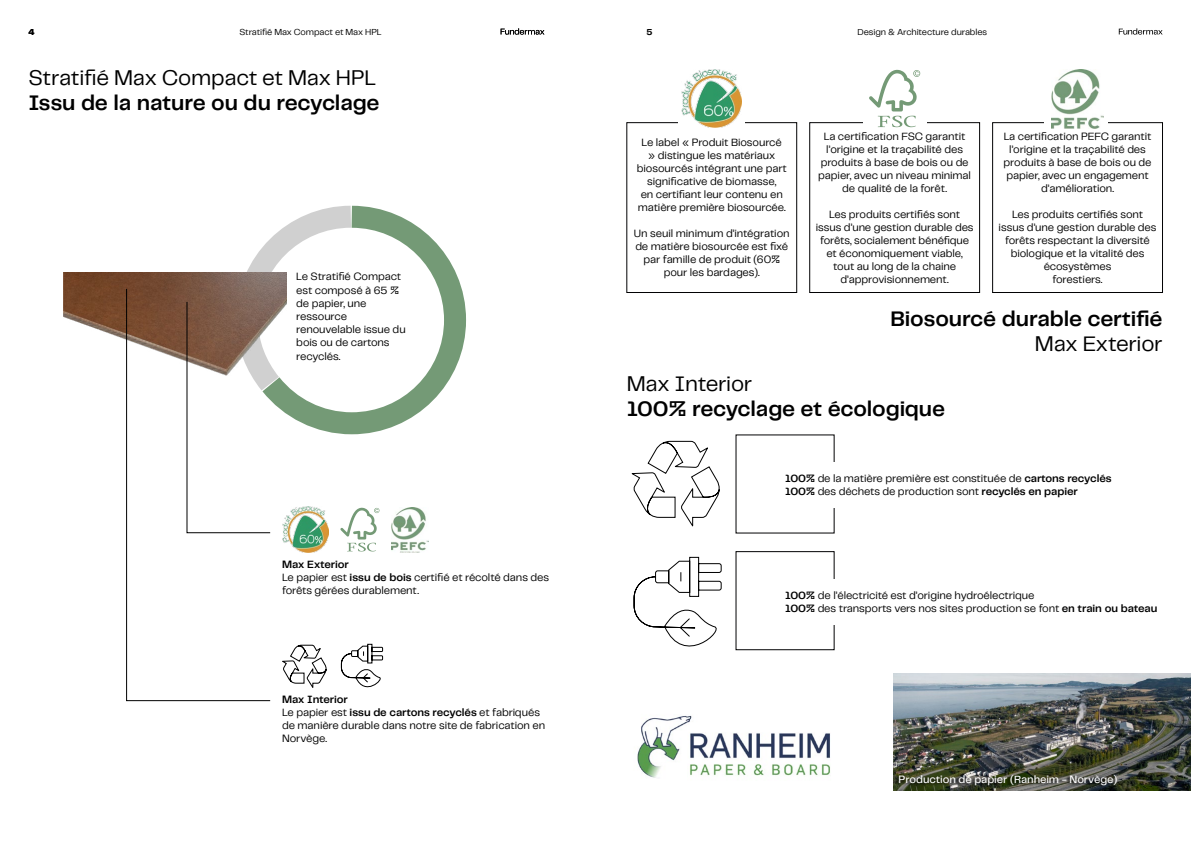
<style>
.page{position:relative;width:1191px;height:842px;background:#fff}
.page>*{position:absolute;margin:0;border:0;box-sizing:border-box;transform-origin:0 0}
.t1{font:600 22px "Telegraf";letter-spacing:-.01em;color:#000}
.t2{font:22px "Telegraf";letter-spacing:-.01em;color:#000}
.t3{font:11px/13px "Telegraf";letter-spacing:-.01em;color:#000;text-align:center}
.t4{font:500 11px "Telegraf";letter-spacing:-.005em;color:#fff}
.t5{font:9px "Telegraf";letter-spacing:-.01em;color:#000}
.t6{font:700 9px "Telegraf";color:#000}
.s1{font-weight:600}
</style>
<div class="page">
<svg style="left:1118px;top:28px;width:44px;height:7px"></svg>
<svg style="left:379px;top:209px;width:87px;height:222px"></svg>
<img style="left:64px;top:273px;width:122px;height:67px">
<svg style="left:500px;top:28px;width:44px;height:7px"></svg>
<svg style="left:126px;top:288px;width:145px;height:413px"></svg>
<img style="left:299px;top:551px;width:19px;height:1px">
<div style="left:626px;top:122px;width:171px;height:171px;border:1px solid #020203"></div>
<div style="left:992px;top:122px;width:170px;height:171px;border:1px solid #020203"></div>
<div style="left:809px;top:122px;width:170px;height:171px;border:1px solid #020203"></div>
<div style="left:735px;top:551px;width:99px;height:99px;border:1px solid #020203"></div>
<div style="left:785px;top:579px;width:377px;height:45px;background:#fff"></div>
<img style="left:637px;top:715px;width:55px;height:63px">
<img style="left:893px;top:674px;width:298px;height:117px">
<div style="left:678px;top:70px;width:67px;height:58px;background:#fff"></div>
<img style="left:682px;top:70px;width:59px;height:58px">
<div style="left:863px;top:70px;width:63px;height:58px;background:#fff"></div>
<svg style="left:869px;top:70px;width:51px;height:57px"></svg>
<div style="left:1044px;top:70px;width:64px;height:58px;background:#fff"></div>
<img style="left:1051px;top:70px;width:52px;height:58px">
<img style="left:391px;top:507px;width:38px;height:45px">
<svg style="left:347px;top:551px;width:28px;height:1px"></svg>
<svg style="left:186px;top:205px;width:193px;height:346px"></svg>
<img style="left:688px;top:725px;width:142px;height:53px">
<svg style="left:893px;top:772px;width:223px;height:16px;background:#434836"></svg>
<svg style="left:282px;top:644px;width:45px;height:44px"></svg>
<svg style="left:631px;top:440px;width:89px;height:87px"></svg>
<svg style="left:340px;top:643px;width:44px;height:45px"></svg>
<svg style="left:633px;top:556px;width:89px;height:91px"></svg>
<p class="t6" style="left:28px;top:26px;width:8px">4</p>
<p class="t5" style="left:239px;top:26px;width:144px">Stratifié Max Compact et Max HPL</p>
<p class="t6" style="left:646px;top:26px;width:7px">5</p>
<p class="t5" style="left:857px;top:26px;width:131px">Design &amp; Architecture durables</p>
<h1 class="t2" style="left:28px;top:63px;width:349px">Stratifié Max Compact et Max HPL</h1>
<h1 class="t1" style="left:28px;top:88px;width:352px">Issu de la nature ou du recyclage</h1>
<p class="t3" style="left:296px;top:270px;width:111px;text-align:left">Le Stratifié Compact est composé à 65 % de papier, une ressource renouvelable issue du bois ou de cartons recyclés.</p>
<p class="t3" style="left:282px;top:557px;width:268px;text-align:left"><span class="s1">Max Exterior<br></span>Le papier est <span class="s1">issu de bois</span> certifié et récolté dans des forêts gérées durablement.</p>
<p class="t3" style="left:282px;top:692px;width:264px;text-align:left"><span class="s1">Max Interior<br></span>Le papier est <span class="s1">issu de cartons recyclés</span> et fabriqués de manière durable dans notre site de fabrication en<br>Norvège.</p>
<p class="t3" style="left:637px;top:136px;width:151px">Le label « Produit Biosourcé » distingue les matériaux biosourcés intégrant une part significative de biomasse,<br>en certifiant leur contenu en matière première biosourcée.</p>
<p class="t3" style="left:634px;top:227px;width:157px">Un seuil minimum d’intégration de matière biosourcée est fixé par famille de produit (60% pour les bardages).</p>
<p class="t3" style="left:818px;top:129px;width:154px">La certification FSC garantit l’origine et la traçabilité des produits à base de bois ou de papier, avec un niveau minimal de qualité de la forêt.</p>
<p class="t3" style="left:815px;top:207px;width:159px">Les produits certifiés sont issus d’une gestion durable des forêts, socialement bénéfique et économiquement viable, tout au long de la chaine d’approvisionnement.</p>
<p class="t3" style="left:1003px;top:129px;width:149px">La certification PEFC garantit l’origine et la traçabilité des produits à base de bois ou de papier, avec un engagement d’amélioration.</p>
<p class="t3" style="left:998px;top:207px;width:159px">Les produits certifiés sont issus d’une gestion durable des forêts respectant la diversité biologique et la vitalité des écosystèmes<br>forestiers.</p>
<h1 class="t1" style="left:890px;top:304px;width:274px">Biosourcé durable certifié</h1>
<h1 class="t2" style="left:1035px;top:329px;width:129px">Max Exterior</h1>
<h1 class="t2" style="left:626px;top:368px;width:127px">Max Interior</h1>
<h1 class="t1" style="left:626px;top:393px;width:320px">100% recyclage et écologique</h1>
<p class="t3" style="left:785px;top:472px;width:328px;text-align:left"><span class="s1">100%</span> de la matière première est constituée de <span class="s1">cartons recyclés<br>100%</span> des déchets de production sont <span class="s1">recyclés en papier</span></p>
<p class="t3" style="left:785px;top:588px;width:374px;text-align:left"><span class="s1">100%</span> de l’électricité est d’origine hydroélectrique<br><span class="s1">100%</span> des transports vers nos sites production se font <span class="s1">en train ou bateau</span></p>
<p class="t4" style="left:898px;top:772px;width:220px">Production de papier (Ranheim - Norvège)</p>
</div>
